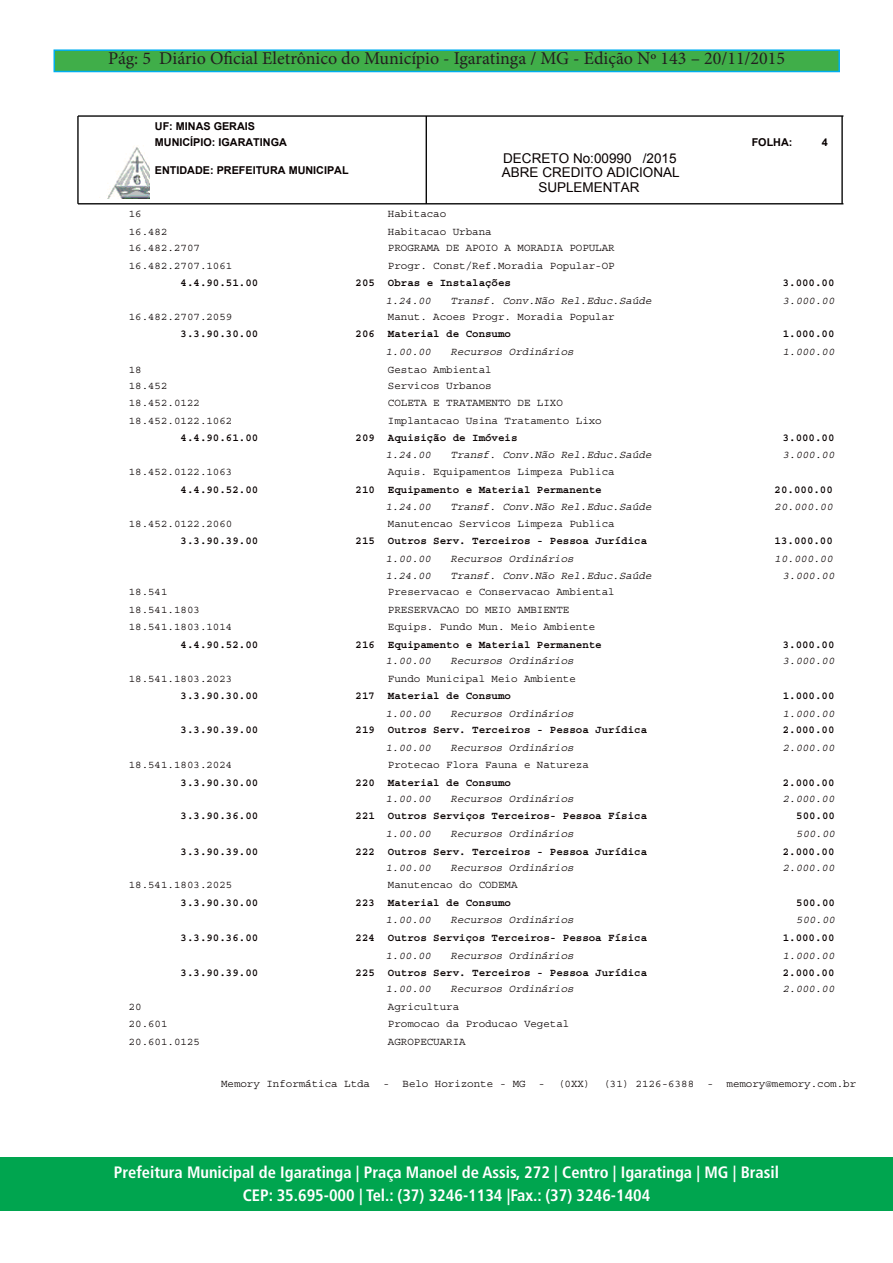
<style>
.page{position:relative;width:893px;height:1263px;background:#fff}
.page>*{position:absolute;margin:0;border:0;box-sizing:border-box;transform-origin:0 0}
.t1{font:18px "Minion Pro";color:#231f20}
.t2{font:700 condensed 16.5px "Frutiger LT Std";color:#fff}
.t3{font:13.5px/13.5px "Arial";color:#080000}
.t4{font:10.8px "Courier Std";color:#080000}
.t5{font:700 10.8px "Courier Std";color:#080000}
.t6{font:italic 10.8px "Courier Std";color:#080000}
.t7{font:700 10.8px "Arial";color:#080000}
</style>
<div class="page">
<hr style="left:78px;top:115px;width:765px;height:2px;background:#000">
<hr style="left:78px;top:203px;width:765px;height:1px;background:#000">
<hr style="left:77px;top:116px;width:2px;height:88px;background:#000">
<hr style="left:841px;top:116px;width:2px;height:88px;background:#000">
<img style="left:99px;top:145px;width:50px;height:53px">
<hr style="left:426px;top:116px;width:1px;height:88px;background:#000">
<div style="left:0;top:1157px;width:893px;height:53px;background:#00a54f"></div>
<div style="left:54px;top:50px;width:785px;height:22px;background:#40ae49"></div>
<div style="left:53px;top:49px;width:787px;height:23px;border:2px solid #00aeef"></div>
<p class="t1" style="left:108px;top:46px;width:678px">Pág: 5 Diário Oficial Eletrônico do Município - Igaratinga / MG - Edição Nº 143 – 20/11/2015</p>
<p class="t7" style="left:155px;top:119px;width:102px">UF: MINAS GERAIS</p>
<p class="t7" style="left:155px;top:135px;width:133px">MUNICÍPIO: IGARATINGA</p>
<p class="t7" style="left:155px;top:163px;width:195px">ENTIDADE: PREFEITURA MUNICIPAL</p>
<p class="t3" style="left:502px;top:152px;width:179px">DECRETO No:00990 /2015<br>ABRE CREDITO ADICIONAL</p>
<p class="t3" style="left:538px;top:180px;width:103px">SUPLEMENTAR</p>
<p class="t7" style="left:752px;top:135px;width:42px">FOLHA:</p>
<p class="t7" style="left:822px;top:135px;width:8px">4</p>
<p class="t4" style="left:129px;top:208px;width:14px">16</p>
<p class="t4" style="left:388px;top:208px;width:60px">Habitacao</p>
<p class="t4" style="left:129px;top:226px;width:40px">16.482</p>
<p class="t4" style="left:388px;top:226px;width:105px">Habitacao Urbana</p>
<p class="t4" style="left:129px;top:242px;width:73px">16.482.2707</p>
<p class="t4" style="left:388px;top:242px;width:228px">PROGRAMA DE APOIO A MORADIA POPULAR</p>
<p class="t4" style="left:129px;top:259px;width:105px">16.482.2707.1061</p>
<p class="t4" style="left:388px;top:259px;width:228px">Progr. Const/Ref.Moradia Popular-OP</p>
<p class="t5" style="left:181px;top:277px;width:79px">4.4.90.51.00</p>
<p class="t5" style="left:356px;top:277px;width:157px">205 Obras e Instalações</p>
<p class="t5" style="left:783px;top:277px;width:53px">3.000.00</p>
<p class="t6" style="left:386px;top:294px;width:47px">1.24.00</p>
<p class="t6" style="left:451px;top:294px;width:202px">Transf. Conv.Não Rel.Educ.Saúde</p>
<p class="t6" style="left:783px;top:294px;width:53px">3.000.00</p>
<p class="t4" style="left:129px;top:311px;width:105px">16.482.2707.2059</p>
<p class="t4" style="left:388px;top:311px;width:228px">Manut. Acoes Progr. Moradia Popular</p>
<p class="t5" style="left:181px;top:328px;width:79px">3.3.90.30.00</p>
<p class="t5" style="left:356px;top:328px;width:157px">206 Material de Consumo</p>
<p class="t5" style="left:783px;top:328px;width:53px">1.000.00</p>
<p class="t6" style="left:386px;top:346px;width:47px">1.00.00</p>
<p class="t6" style="left:451px;top:346px;width:125px">Recursos Ordinários</p>
<p class="t6" style="left:783px;top:346px;width:53px">1.000.00</p>
<p class="t4" style="left:129px;top:363px;width:14px">18</p>
<p class="t4" style="left:388px;top:363px;width:105px">Gestao Ambiental</p>
<p class="t4" style="left:129px;top:379px;width:40px">18.452</p>
<p class="t4" style="left:388px;top:379px;width:105px">Servicos Urbanos</p>
<p class="t4" style="left:129px;top:397px;width:73px">18.452.0122</p>
<p class="t4" style="left:388px;top:397px;width:176px">COLETA E TRATAMENTO DE LIXO</p>
<p class="t4" style="left:129px;top:415px;width:105px">18.452.0122.1062</p>
<p class="t4" style="left:388px;top:415px;width:215px">Implantacao Usina Tratamento Lixo</p>
<p class="t5" style="left:181px;top:432px;width:79px">4.4.90.61.00</p>
<p class="t5" style="left:356px;top:432px;width:163px">209 Aquisição de Imóveis</p>
<p class="t5" style="left:783px;top:432px;width:53px">3.000.00</p>
<p class="t6" style="left:386px;top:448px;width:47px">1.24.00</p>
<p class="t6" style="left:451px;top:448px;width:202px">Transf. Conv.Não Rel.Educ.Saúde</p>
<p class="t6" style="left:783px;top:448px;width:53px">3.000.00</p>
<p class="t4" style="left:129px;top:466px;width:105px">18.452.0122.1063</p>
<p class="t4" style="left:388px;top:466px;width:228px">Aquis. Equipamentos Limpeza Publica</p>
<p class="t5" style="left:181px;top:483px;width:79px">4.4.90.52.00</p>
<p class="t5" style="left:356px;top:483px;width:248px">210 Equipamento e Material Permanente</p>
<p class="t5" style="left:775px;top:483px;width:60px">20.000.00</p>
<p class="t6" style="left:386px;top:501px;width:47px">1.24.00</p>
<p class="t6" style="left:451px;top:501px;width:202px">Transf. Conv.Não Rel.Educ.Saúde</p>
<p class="t6" style="left:775px;top:501px;width:60px">20.000.00</p>
<p class="t4" style="left:129px;top:517px;width:105px">18.452.0122.2060</p>
<p class="t4" style="left:388px;top:517px;width:228px">Manutencao Servicos Limpeza Publica</p>
<p class="t5" style="left:181px;top:535px;width:79px">3.3.90.39.00</p>
<p class="t5" style="left:356px;top:535px;width:293px">215 Outros Serv. Terceiros - Pessoa Jurídica</p>
<p class="t5" style="left:775px;top:535px;width:60px">13.000.00</p>
<p class="t6" style="left:386px;top:552px;width:47px">1.00.00</p>
<p class="t6" style="left:451px;top:552px;width:125px">Recursos Ordinários</p>
<p class="t6" style="left:775px;top:552px;width:60px">10.000.00</p>
<p class="t6" style="left:386px;top:570px;width:47px">1.24.00</p>
<p class="t6" style="left:451px;top:570px;width:202px">Transf. Conv.Não Rel.Educ.Saúde</p>
<p class="t6" style="left:783px;top:570px;width:53px">3.000.00</p>
<p class="t4" style="left:129px;top:586px;width:40px">18.541</p>
<p class="t4" style="left:388px;top:586px;width:228px">Preservacao e Conservacao Ambiental</p>
<p class="t4" style="left:129px;top:604px;width:73px">18.541.1803</p>
<p class="t4" style="left:388px;top:604px;width:183px">PRESERVACAO DO MEIO AMBIENTE</p>
<p class="t4" style="left:129px;top:621px;width:105px">18.541.1803.1014</p>
<p class="t4" style="left:388px;top:621px;width:209px">Equips. Fundo Mun. Meio Ambiente</p>
<p class="t5" style="left:181px;top:639px;width:79px">4.4.90.52.00</p>
<p class="t5" style="left:356px;top:639px;width:248px">216 Equipamento e Material Permanente</p>
<p class="t5" style="left:783px;top:639px;width:53px">3.000.00</p>
<p class="t6" style="left:386px;top:655px;width:47px">1.00.00</p>
<p class="t6" style="left:451px;top:655px;width:125px">Recursos Ordinários</p>
<p class="t6" style="left:783px;top:655px;width:53px">3.000.00</p>
<p class="t4" style="left:129px;top:672px;width:105px">18.541.1803.2023</p>
<p class="t4" style="left:388px;top:672px;width:189px">Fundo Municipal Meio Ambiente</p>
<p class="t5" style="left:181px;top:690px;width:79px">3.3.90.30.00</p>
<p class="t5" style="left:356px;top:690px;width:157px">217 Material de Consumo</p>
<p class="t5" style="left:783px;top:690px;width:53px">1.000.00</p>
<p class="t6" style="left:386px;top:708px;width:47px">1.00.00</p>
<p class="t6" style="left:451px;top:708px;width:125px">Recursos Ordinários</p>
<p class="t6" style="left:783px;top:708px;width:53px">1.000.00</p>
<p class="t5" style="left:181px;top:724px;width:79px">3.3.90.39.00</p>
<p class="t5" style="left:356px;top:724px;width:293px">219 Outros Serv. Terceiros - Pessoa Jurídica</p>
<p class="t5" style="left:783px;top:724px;width:53px">2.000.00</p>
<p class="t6" style="left:386px;top:741px;width:47px">1.00.00</p>
<p class="t6" style="left:451px;top:741px;width:125px">Recursos Ordinários</p>
<p class="t6" style="left:783px;top:741px;width:53px">2.000.00</p>
<p class="t4" style="left:129px;top:759px;width:105px">18.541.1803.2024</p>
<p class="t4" style="left:388px;top:759px;width:202px">Protecao Flora Fauna e Natureza</p>
<p class="t5" style="left:181px;top:776px;width:79px">3.3.90.30.00</p>
<p class="t5" style="left:356px;top:776px;width:157px">220 Material de Consumo</p>
<p class="t5" style="left:783px;top:776px;width:53px">2.000.00</p>
<p class="t6" style="left:386px;top:793px;width:47px">1.00.00</p>
<p class="t6" style="left:451px;top:793px;width:125px">Recursos Ordinários</p>
<p class="t6" style="left:783px;top:793px;width:53px">2.000.00</p>
<p class="t5" style="left:181px;top:810px;width:79px">3.3.90.36.00</p>
<p class="t5" style="left:356px;top:810px;width:293px">221 Outros Serviços Terceiros- Pessoa Física</p>
<p class="t5" style="left:796px;top:810px;width:40px">500.00</p>
<p class="t6" style="left:386px;top:828px;width:47px">1.00.00</p>
<p class="t6" style="left:451px;top:828px;width:125px">Recursos Ordinários</p>
<p class="t6" style="left:796px;top:828px;width:40px">500.00</p>
<p class="t5" style="left:181px;top:845px;width:79px">3.3.90.39.00</p>
<p class="t5" style="left:356px;top:845px;width:293px">222 Outros Serv. Terceiros - Pessoa Jurídica</p>
<p class="t5" style="left:783px;top:845px;width:53px">2.000.00</p>
<p class="t6" style="left:386px;top:861px;width:47px">1.00.00</p>
<p class="t6" style="left:451px;top:861px;width:125px">Recursos Ordinários</p>
<p class="t6" style="left:783px;top:861px;width:53px">2.000.00</p>
<p class="t4" style="left:129px;top:879px;width:105px">18.541.1803.2025</p>
<p class="t4" style="left:388px;top:879px;width:131px">Manutencao do CODEMA</p>
<p class="t5" style="left:181px;top:897px;width:79px">3.3.90.30.00</p>
<p class="t5" style="left:356px;top:897px;width:157px">223 Material de Consumo</p>
<p class="t5" style="left:796px;top:897px;width:40px">500.00</p>
<p class="t6" style="left:386px;top:914px;width:47px">1.00.00</p>
<p class="t6" style="left:451px;top:914px;width:125px">Recursos Ordinários</p>
<p class="t6" style="left:796px;top:914px;width:40px">500.00</p>
<p class="t5" style="left:181px;top:932px;width:79px">3.3.90.36.00</p>
<p class="t5" style="left:356px;top:932px;width:293px">224 Outros Serviços Terceiros- Pessoa Física</p>
<p class="t5" style="left:783px;top:932px;width:53px">1.000.00</p>
<p class="t6" style="left:386px;top:949px;width:47px">1.00.00</p>
<p class="t6" style="left:451px;top:949px;width:125px">Recursos Ordinários</p>
<p class="t6" style="left:783px;top:949px;width:53px">1.000.00</p>
<p class="t5" style="left:181px;top:967px;width:79px">3.3.90.39.00</p>
<p class="t5" style="left:356px;top:967px;width:293px">225 Outros Serv. Terceiros - Pessoa Jurídica</p>
<p class="t5" style="left:783px;top:967px;width:53px">2.000.00</p>
<p class="t6" style="left:386px;top:983px;width:47px">1.00.00</p>
<p class="t6" style="left:451px;top:983px;width:125px">Recursos Ordinários</p>
<p class="t6" style="left:783px;top:983px;width:53px">2.000.00</p>
<p class="t4" style="left:129px;top:1000px;width:14px">20</p>
<p class="t4" style="left:388px;top:1000px;width:73px">Agricultura</p>
<p class="t4" style="left:129px;top:1018px;width:40px">20.601</p>
<p class="t4" style="left:388px;top:1018px;width:183px">Promocao da Producao Vegetal</p>
<p class="t4" style="left:129px;top:1036px;width:73px">20.601.0125</p>
<p class="t4" style="left:388px;top:1036px;width:79px">AGROPECUARIA</p>
<p class="t4" style="left:221px;top:1077px;width:637px">Memory Informática Ltda - Belo Horizonte - MG - (0XX) (31) 2126-6388 - memory@memory.com.br</p>
<p class="t2" style="left:114px;top:1163px;width:667px">Prefeitura Municipal de Igaratinga | Praça Manoel de Assis, 272 | Centro | Igaratinga | MG | Brasil</p>
<p class="t2" style="left:243px;top:1185px;width:409px">CEP: 35.695-000 | Tel.: (37) 3246-1134 |Fax.: (37) 3246-1404</p>
</div>
